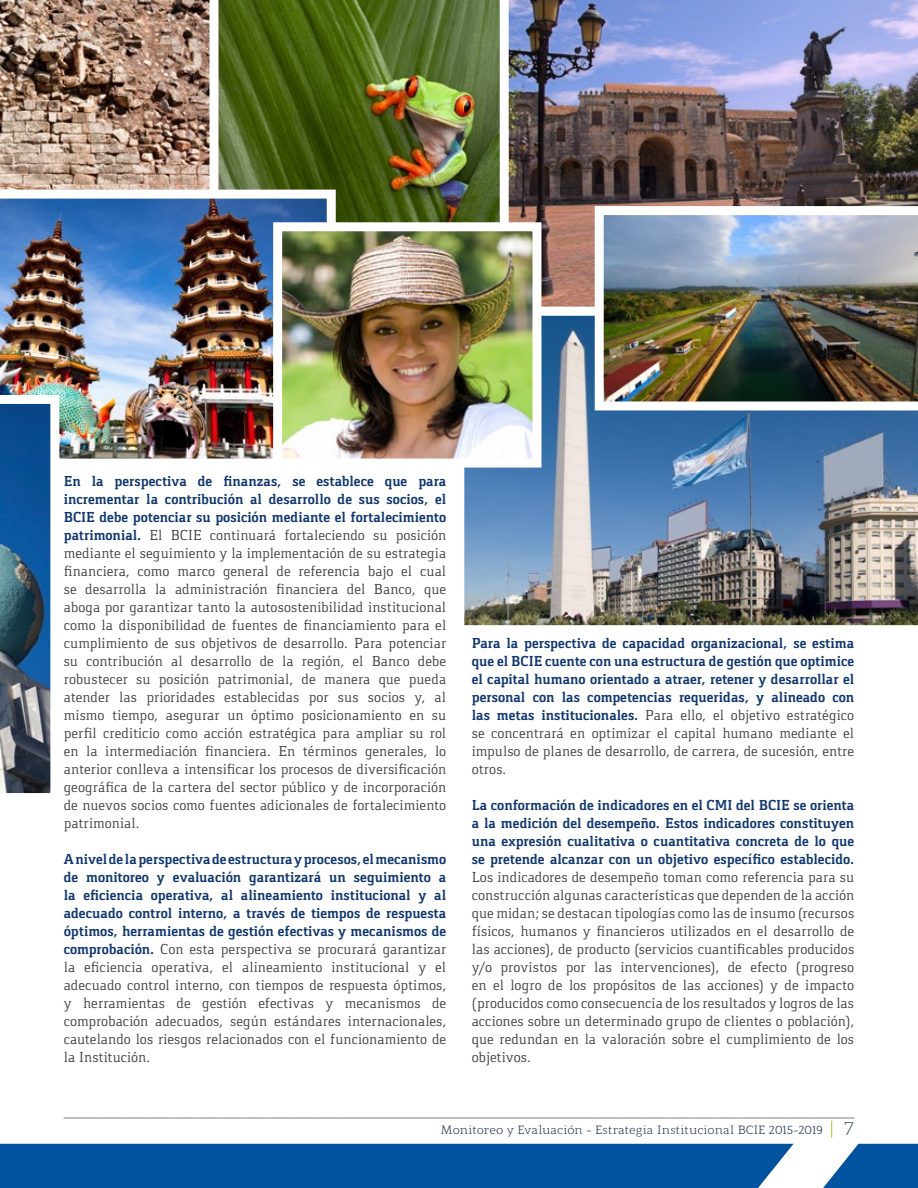
<style>
.page{position:relative;width:918px;height:1188px;background:#fff}
.page>*{position:absolute;margin:0;border:0;box-sizing:border-box;transform-origin:0 0}
.t1{font:15px/18px "Gaspar";color:#414042;text-align:justify}
.t2{font:700 15px/18px "Gaspar";color:#11386f;text-align:justify}
.t3{font:12px "Modum";letter-spacing:.005em;color:#2e4255}
.s1{font-weight:700;color:#11386f}
.s2{font-weight:400;color:#414042}
.s3{font-family:"Aleo";font-weight:300;font-size:18px}
</style>
<div class="page">
<svg style="left:64px;top:1117px;width:790px;height:21px"></svg>
<svg style="left:0;top:1144px;width:918px;height:44px"></svg>
<img style="left:513px;top:0;width:405px;height:302px">
<img style="left:223px;top:0;width:290px;height:218px">
<img style="left:64px;top:0;width:159px;height:185px">
<img style="left:464px;top:302px;width:454px;height:324px">
<img style="left:64px;top:185px;width:276px;height:274px">
<img style="left:0;top:0;width:64px;height:794px">
<img style="left:590px;top:202px;width:328px;height:213px">
<img style="left:269px;top:218px;width:277px;height:254px">
<p class="t1" style="left:64px;top:472px;width:384px"><span class="s1">En la perspectiva de finanzas, se establece que para incrementar la contribución al desarrollo de sus socios, el BCIE debe potenciar su posición mediante el fortalecimiento patrimonial.</span> El BCIE continuará fortaleciendo su posición mediante el seguimiento y la implementación de su estrategia financiera, como marco general de referencia bajo el cual se desarrolla la administración financiera del Banco, que aboga por garantizar tanto la autosostenibilidad institucional como la disponibilidad de fuentes de financiamiento para el cumplimiento de sus objetivos de desarrollo. Para potenciar su contribución al desarrollo de la región, el Banco debe robustecer su posición patrimonial, de manera que pueda atender las prioridades establecidas por sus socios y, al mismo tiempo, asegurar un óptimo posicionamiento en su perfil crediticio como acción estratégica para ampliar su rol en la intermediación financiera. En términos generales, lo anterior conlleva a intensificar los procesos de diversificación geográfica de la cartera del sector público y de incorporación de nuevos socios como fuentes adicionales de fortalecimiento patrimonial.</p>
<p class="t1" style="left:64px;top:850px;width:384px"><span class="s1">A nivel de la perspectiva de estructura y procesos, el mecanismo de monitoreo y evaluación garantizará un seguimiento a la eficiencia operativa, al alineamiento institucional y al adecuado control interno, a través de tiempos de respuesta óptimos, herramientas de gestión efectivas y mecanismos de comprobación.</span> Con esta perspectiva se procurará garantizar la eficiencia operativa, el alineamiento institucional y el adecuado control interno, con tiempos de respuesta óptimos, y herramientas de gestión efectivas y mecanismos de comprobación adecuados, según estándares internacionales, cautelando los riesgos relacionados con el funcionamiento de la Institución.</p>
<p class="t2" style="left:472px;top:634px;width:384px">Para la perspectiva de capacidad organizacional, se estima que el BCIE cuente con una estructura de gestión que optimice el capital humano orientado a atraer, retener y desarrollar el personal con las competencias requeridas, y alineado con las metas institucionales. <span class="s2">Para ello, el objetivo estratégico se concentrará en optimizar el capital humano mediante el impulso de planes de desarrollo, de carrera, de sucesión, entre otros.</span></p>
<p class="t2" style="left:472px;top:796px;width:384px">La conformación de indicadores en el CMI del BCIE se orienta a la medición del desempeño. Estos indicadores constituyen una expresión cualitativa o cuantitativa concreta de lo que se pretende alcanzar con un objetivo específico establecido.</p>
<p class="t1" style="left:472px;top:868px;width:384px">Los indicadores de desempeño toman como referencia para su construcción algunas características que dependen de la acción que midan; se destacan tipologías como las de insumo (recursos físicos, humanos y financieros utilizados en el desarrollo de las acciones), de producto (servicios cuantificables producidos y/o provistos por las intervenciones), de efecto (progreso en el logro de los propósitos de las acciones) y de impacto (producidos como consecuencia de los resultados y logros de las acciones sobre un determinado grupo de clientes o población), que redundan en la valoración sobre el cumplimiento de los objetivos.</p>
<p class="t3" style="left:441px;top:1120px;width:415px">Monitoreo y Evaluación - Estrategia Institucional BCIE 2015-2019 <span class="s3">7</span></p>
</div>
